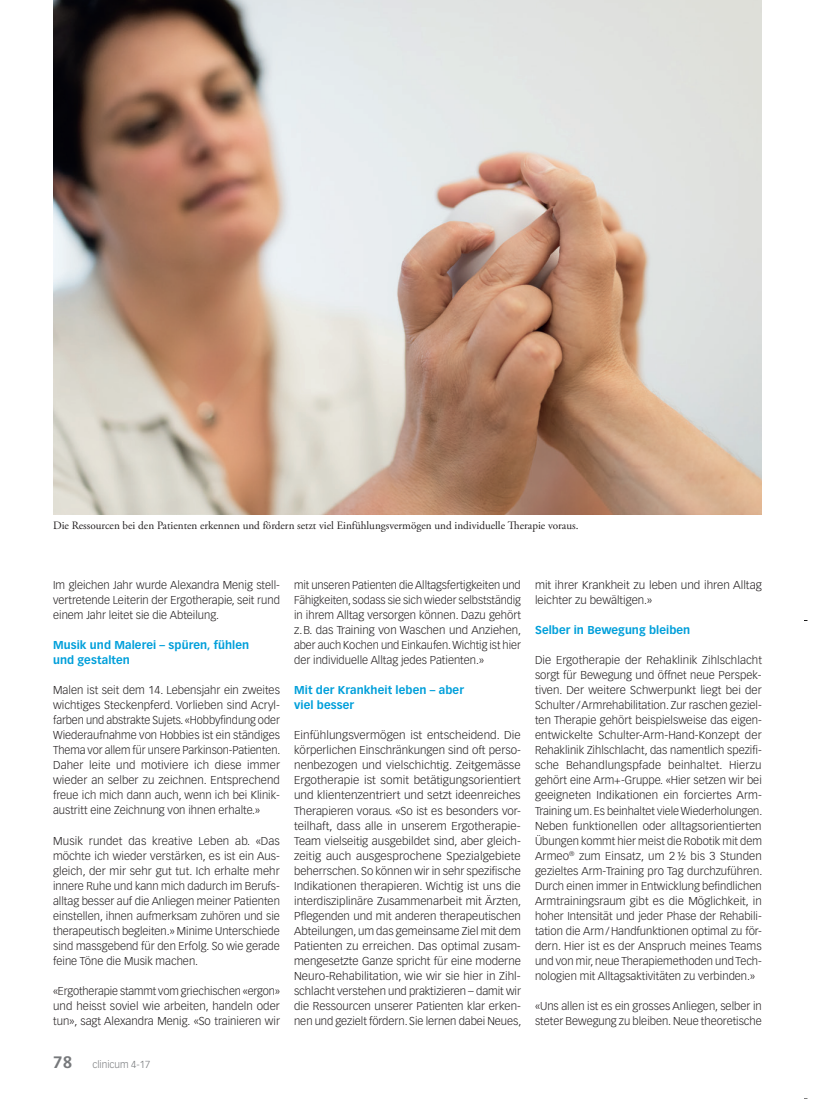
<style>
.page{position:relative;width:815px;height:1099px;background:#fff}
.page>*{position:absolute;margin:0;border:0;box-sizing:border-box;transform-origin:0 0}
.t1{font:300 11.25px/15px "Vectora LT Std";color:#231f20;text-align:justify}
.t2{font:300 11.25px/15px "Vectora LT Std";color:#231f20;text-align:justify;scale:1.04 1}
.t3{font:11.25px "Adobe Garamond Pro";color:#231f20}
.t4{font:700 11.25px/15px "Vectora LT Std";letter-spacing:.005em;color:#009fda}
.t5{font:300 10px "Vectora LT Std";color:#76787b}
.s1{font-weight:700;font-size:16.25px}
</style>
<div class="page">
<img style="left:53px;top:0;width:709px;height:514px">
<p class="t3" style="left:53px;top:519px;width:527px">Die Ressourcen bei den Patienten erkennen und fördern setzt viel Einfühlungsvermögen und individuelle Therapie voraus.</p>
<p class="t1" style="left:53px;top:578px;width:228px">Im gleichen Jahr wurde Alexandra Menig stell&shy;vertretende Leiterin der Ergotherapie, seit rund einem Jahr leitet sie die Abteilung.</p>
<p class="t4" style="left:53px;top:638px;width:198px">Musik und Malerei – spüren, fühlen und gestalten</p>
<p class="t1" style="left:53px;top:683px;width:229px">Malen ist seit dem 14. Lebensjahr ein zweites wichtiges Steckenpferd. Vorlieben sind Acryl&shy;farben und abstrakte Sujets. «Hobbyfindung oder Wiederaufnahme von Hobbies ist ein ständiges Thema vor allem für unsere Parkinson-Patienten.<br>Daher leite und motiviere ich diese immer wieder an selber zu zeichnen. Entsprechend freue ich mich dann auch, wenn ich bei Klinik&shy;austritt eine Zeichnung von ihnen erhalte.»</p>
<p class="t1" style="left:53px;top:833px;width:228px">Musik rundet das kreative Leben ab. «Das möchte ich wieder verstärken, es ist ein Aus&shy;gleich, der mir sehr gut tut. Ich erhalte mehr innere Ruhe und kann mich dadurch im Berufs&shy;alltag besser auf die Anliegen meiner Patienten einstellen, ihnen aufmerksam zuhören und sie therapeutisch begleiten.» Minime Unterschiede sind massgebend für den Erfolg. So wie gerade feine Töne die Musik machen.</p>
<p class="t1" style="left:53px;top:983px;width:228px">«Ergotherapie stammt vom griechischen «ergon» und heisst soviel wie arbeiten, handeln oder tun», sagt Alexandra Menig. «So trainieren wir</p>
<p class="t5" style="left:53px;top:1058px;width:99px"><span class="s1">78</span> clinicum 4-17</p>
<p class="t1" style="left:294px;top:578px;width:229px">mit unseren Patienten die Alltagsfertigkeiten und Fähigkeiten, sodass sie sich wieder selbstständig in ihrem Alltag versorgen können. Dazu gehört z.B. das Training von Waschen und Anziehen, aber auch Kochen und Einkaufen. Wichtig ist hier der individuelle Alltag jedes Patienten.»</p>
<p class="t4" style="left:294px;top:683px;width:171px">Mit der Krankheit leben – aber viel besser</p>
<p class="t2" style="left:294px;top:728px;width:220px">Einfühlungsvermögen ist entscheidend. Die körperlichen Einschränkungen sind oft perso&shy;nenbezogen und vielschichtig. Zeitgemässe Ergotherapie ist somit betätigungsorientiert und klientenzentriert und setzt ideenreiches Therapieren voraus. «So ist es besonders vor&shy;teilhaft, dass alle in unserem Ergotherapie-Team vielseitig ausgebildet sind, aber gleich&shy;zeitig auch ausgesprochene Spezialgebiete beherrschen. So können wir in sehr spezifische Indikationen therapieren. Wichtig ist uns die interdisziplinäre Zusammenarbeit mit Ärzten, Pflegenden und mit anderen therapeutischen Abteilungen, um das gemeinsame Ziel mit dem Patienten zu erreichen. Das optimal zusam&shy;mengesetzte Ganze spricht für eine moderne Neuro-Rehabilitation, wie wir sie hier in Zihl&shy;schlacht verstehen und praktizieren – damit wir die Ressourcen unserer Patienten klar erken&shy;nen und gezielt fördern. Sie lernen dabei Neues,</p>
<p class="t2" style="left:535px;top:578px;width:220px">mit ihrer Krankheit zu leben und ihren Alltag leichter zu bewältigen.»</p>
<p class="t4" style="left:535px;top:623px;width:157px">Selber in Bewegung bleiben</p>
<p class="t1" style="left:535px;top:653px;width:229px;text-align:left">Die Ergotherapie der Rehaklinik Zihlschlacht sorgt für Bewegung und öffnet neue Perspek&shy;tiven. Der weitere Schwerpunkt liegt bei der Schulter/Armrehabilitation. Zur raschen geziel&shy;ten Therapie gehört beispielsweise das eigen&shy;entwickelte Schulter-Arm-Hand-Konzept der Rehaklinik Zihlschlacht, das namentlich spezifi&shy;sche Behandlungspfade beinhaltet. Hierzu gehört eine Arm+-Gruppe. «Hier setzen wir bei geeigneten Indikationen ein forciertes Arm-Training um. Es beinhaltet viele Wiederholungen.<br>Neben funktionellen oder alltagsorientierten Übungen kommt hier meist die Robotik mit dem Armeo<sup>®</sup> zum Einsatz, um 2 ½ bis 3 Stunden gezieltes Arm-Training pro Tag durchzuführen.<br>Durch einen immer in Entwicklung befindlichen Armtrainingsraum gibt es die Möglichkeit, in hoher Intensität und jeder Phase der Rehabili&shy;tation die Arm/Handfunktionen optimal zu för&shy;dern. Hier ist es der Anspruch meines Teams und von mir, neue Therapiemethoden und Tech&shy;nologien mit Alltagsaktivitäten zu verbinden.»</p>
<p class="t1" style="left:535px;top:998px;width:228px">«Uns allen ist es ein grosses Anliegen, selber in steter Bewegung zu bleiben. Neue theoretische</p>
</div>
